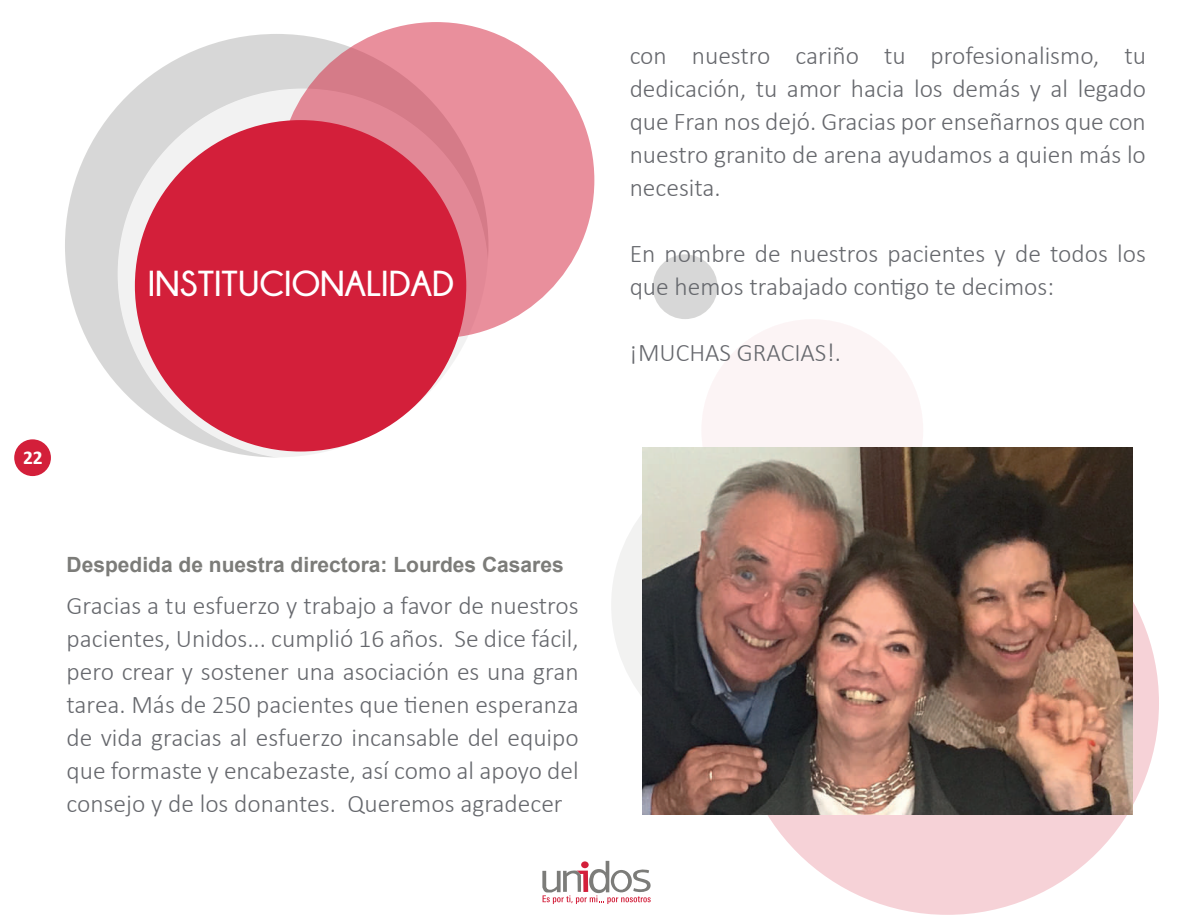
<style>
.page{position:relative;width:1188px;height:918px;background:#fff}
.page>*{position:absolute;margin:0;border:0;box-sizing:border-box;transform-origin:0 0}
.t1{font:700 36px "Champagne&Limousines";color:#fff}
.t2{font:300 25.5px/33px "Calibri";color:#66686d;text-align:justify}
.t3{font:700 21px "Arial";color:#7c7c79}
.t4{font:700 19.5px "Calibri";color:#fff}
</style>
<div class="page">
<div style="left:611px;top:453px;width:305px;height:305px;background:#f2f2f1;border-radius:50%"></div>
<div style="left:701px;top:319px;width:222px;height:222px;background:#fcf4f5;border-radius:50%"></div>
<div style="left:653px;top:254px;width:65px;height:65px;background:#d7d7d7;border-radius:50%"></div>
<div style="left:736px;top:491px;width:423px;height:424px;background:#f6d2d7;border-radius:50%"></div>
<div style="left:65px;top:34px;width:423px;height:423px;background:#d7d7d7;border-radius:50%"></div>
<div style="left:118px;top:89px;width:370px;height:370px;background:linear-gradient(to right,#efeeee,#fff);border-radius:50%"></div>
<div style="left:135px;top:120px;width:331px;height:332px;background:#d31f3a;border-radius:50%"></div>
<svg style="left:278px;top:22px;width:316px;height:316px;fill:#e28896"></svg>
<svg style="left:542px;top:861px;width:109px;height:43px"></svg>
<div style="left:14px;top:439px;width:37px;height:37px;background:#d31f3a;border-radius:50%"></div>
<img style="left:643px;top:447px;width:489px;height:367px">
<h1 class="t1" style="left:148px;top:264px;width:308px">INSTITUCIONALIDAD</h1>
<p class="t4" style="left:23px;top:445px;width:21px">22</p>
<p class="t3" style="left:67px;top:550px;width:499px">Despedida de nuestra directora: Lourdes Casares</p>
<p class="t2" style="left:67px;top:588px;width:514px">Gracias a tu esfuerzo y trabajo a favor de nuestros pacientes, Unidos... cumplió 16 años. Se dice fácil, pero crear y sostener una asociación es una gran tarea. Más de 250 pacientes que tienen esperanza de vida gracias al esfuerzo incansable del equipo que formaste y encabezaste, así como al apoyo del consejo y de los donantes. Queremos agradecer</p>
<p class="t2" style="left:630px;top:38px;width:518px">con nuestro cariño tu profesionalismo, tu dedicación, tu amor hacia los demás y al legado que Fran nos dejó. Gracias por enseñarnos que con nuestro granito de arena ayudamos a quien más lo necesita.</p>
<p class="t2" style="left:630px;top:236px;width:518px">En nombre de nuestros pacientes y de todos los que hemos trabajado contigo te decimos:</p>
<p class="t2" style="left:630px;top:335px;width:213px">¡MUCHAS GRACIAS!.</p>
</div>
